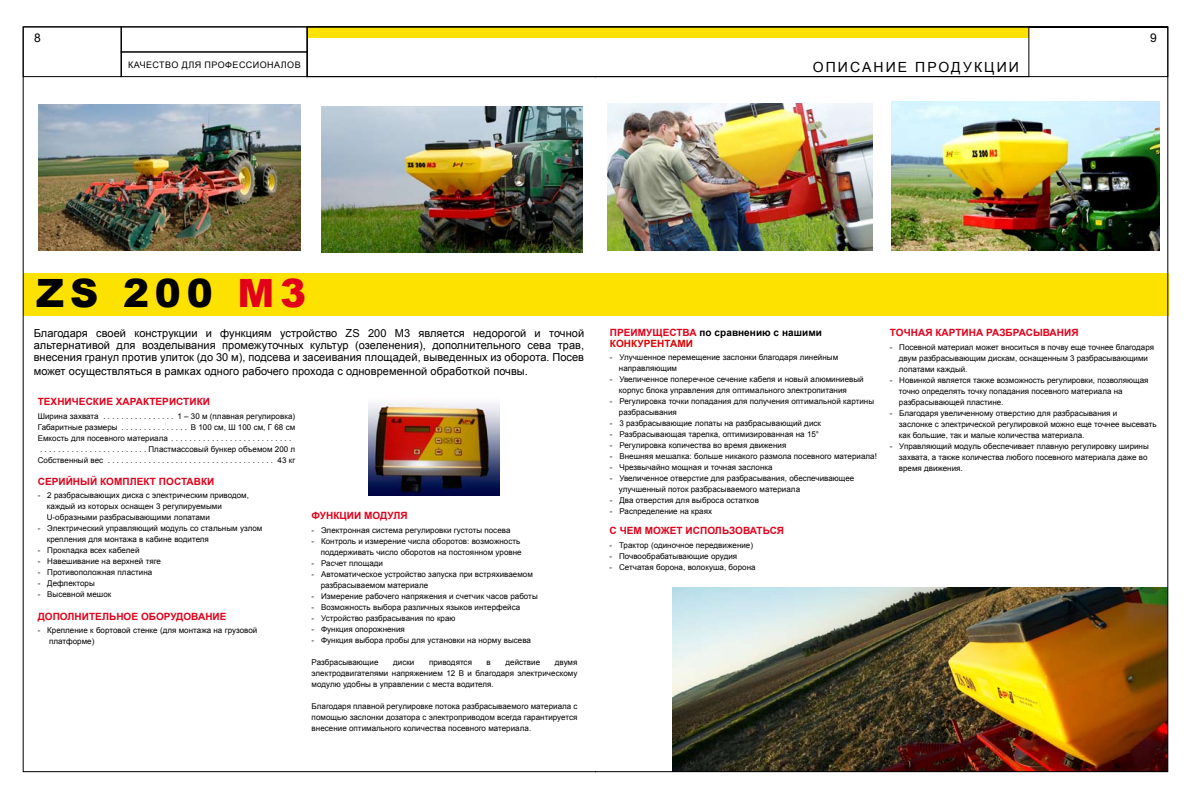
<style>
.page{position:relative;width:1191px;height:794px;background:#fff}
.page>*{position:absolute;margin:0;border:0;box-sizing:border-box;transform-origin:0 0}
.t1{font:900 39px "Arial";letter-spacing:.15em;color:#000}
.t2{font:14px "Arial";color:#000}
.t3{font:12px "Arial";color:#000}
.t4{font:11px/12px "Arial";letter-spacing:.005em;color:#000;text-align:justify}
.t5{font:700 10px "Arial";letter-spacing:.005em;color:#e2001a}
.t6{font:700 10px/11px "Arial";letter-spacing:.005em;color:#000}
.t7{font:9px "Arial";letter-spacing:.05em;color:#000}
.t8{font:8px/11px "Arial";letter-spacing:.005em;color:#000}
.s1{color:#e2001a}
.s2{color:#de0000}
</style>
<div class="page">
<img style="left:23px;top:77px;width:572px;height:695px">
<div style="left:23px;top:26px;width:99px;height:51px;border:1px solid #000"></div>
<div style="left:120px;top:26px;width:188px;height:26px;border:1px solid #000"></div>
<div style="left:120px;top:51px;width:188px;height:26px;border:1px solid #000"></div>
<img style="left:595px;top:77px;width:573px;height:695px">
<svg style="left:307px;top:26px;width:861px;height:51px"></svg>
<h3 class="t3" style="left:34px;top:30px;width:8px">8</h3>
<h3 class="t3" style="left:1150px;top:30px;width:8px">9</h3>
<p class="t7" style="left:128px;top:59px;width:174px">КАЧЕСТВО ДЛЯ ПРОФЕССИОНАЛОВ</p>
<h2 class="t2" style="left:812px;top:58px;width:26px">Описание</h2>
<h2 class="t2" style="left:915px;top:58px;width:12px">продук</h2>
<h2 class="t2" style="left:984px;top:58px;width:24px">ции</h2>
<h1 class="t1" style="left:36px;top:265px;width:271px">ZS 200 <span class="s1">M3</span></h1>
<p class="t4" style="left:34px;top:327px;width:552px">Благодаря своей конструкции и функциям устройство ZS 200 M3 является недорогой и точной альтернативой для возделывания промежуточных культур (озеленения), дополнительного сева трав, внесения гранул против улиток (до 30 м), подсева и засеивания площадей, выведенных из оборота. Посев</p>
<h3 class="t4" style="left:34px;top:365px;width:496px">может осуществляться в рамках одного рабочего прохода с одновременной обработкой почвы.</h3>
<p class="t5" style="left:38px;top:395px;width:174px">ТЕХНИЧЕСКИЕ ХАРАКТЕРИСТИКИ</p>
<p class="t8" style="left:38px;top:410px;width:67px">Ширина захвата .................</p>
<p class="t8" style="left:177px;top:410px;width:119px">1 – 30 м (плавная регулировка)</p>
<p class="t8" style="left:38px;top:421px;width:87px">Габаритные размеры ...............</p>
<p class="t8" style="left:191px;top:421px;width:106px">В 100 см, Ш 100 см, Г 68 см</p>
<p class="t8" style="left:38px;top:432px;width:259px">Емкость для посевного материала ...........................<br>. . . . . . . . . . . . . . . . . . . . . . . . Пластмассовый бункер объемом 200 л<br>Собственный вес .....................................</p>
<p class="t8" style="left:277px;top:454px;width:19px">43 кг</p>
<p class="t5" style="left:38px;top:474px;width:178px">СЕРИЙНЫЙ КОМПЛЕКТ ПОСТАВКИ</p>
<p class="t8" style="left:47px;top:490px;width:204px;text-indent:-9px">- 2 разбрасывающих диска с электрическим приводом, каждый из которых оснащен 3 регулируемыми<br>U-образными разбрасывающими лопатами</p>
<p class="t8" style="left:47px;top:523px;width:217px;text-indent:-9px">- Электрический управляющий модуль со стальным узлом крепления для монтажа в кабине водителя</p>
<p class="t8" style="left:38px;top:545px;width:103px">- Прокладка всех кабелей</p>
<p class="t8" style="left:38px;top:556px;width:125px">- Навешивание на верхней тяге</p>
<p class="t8" style="left:38px;top:567px;width:116px">- Противоположная пластина</p>
<p class="t8" style="left:38px;top:578px;width:59px">- Дефлекторы</p>
<p class="t8" style="left:38px;top:589px;width:75px">- Высевной мешок</p>
<p class="t5" style="left:38px;top:609px;width:190px">ДОПОЛНИТЕЛЬНОЕ ОБОРУДОВАНИЕ</p>
<p class="t8" style="left:49px;top:625px;width:210px;text-indent:-11px">- Крепление к бортовой стенке (для монтажа на грузовой платформе)</p>
<p class="t5" style="left:312px;top:509px;width:98px">ФУНКЦИИ МОДУЛЯ</p>
<p class="t8" style="left:312px;top:524px;width:200px">- Электронная система регулировки густоты посева</p>
<p class="t8" style="left:312px;top:535px;width:211px;text-align:right">- Контроль и измерение числа оборотов: возможность поддерживать число оборотов на постоянном уровне</p>
<p class="t8" style="left:312px;top:557px;width:73px">- Расчет площади</p>
<p class="t8" style="left:321px;top:568px;width:214px;text-indent:-9px">- Автоматическое устройство запуска при встряхиваемом разбрасываемом материале</p>
<p class="t8" style="left:312px;top:590px;width:228px">- Измерение рабочего напряжения и счетчик часов работы</p>
<p class="t8" style="left:312px;top:601px;width:210px">- Возможность выбора различных языков интерфейса</p>
<p class="t8" style="left:312px;top:612px;width:145px">- Устройство разбрасывания по краю</p>
<p class="t8" style="left:312px;top:623px;width:95px">- Функция опорожнения</p>
<p class="t8" style="left:312px;top:634px;width:221px">- Функция выбора пробы для установки на норму высева</p>
<p class="t8" style="left:312px;top:656px;width:68px">Разбрасывающие</p>
<p class="t8" style="left:393px;top:656px;width:23px">диски</p>
<p class="t8" style="left:429px;top:656px;width:44px">приводятся</p>
<p class="t8" style="left:486px;top:656px;width:6px">в</p>
<p class="t8" style="left:505px;top:656px;width:36px">действие</p>
<p class="t8" style="left:312px;top:656px;width:267px;text-align:justify;text-indent:243px">двумя электродвигателями напряжением 12 В и благодаря электрическому модулю удобны в управлении с места водителя.</p>
<p class="t8" style="left:312px;top:700px;width:267px;text-align:justify">Благодаря плавной регулировке потока разбрасываемого материала с помощью заслонки дозатора с электроприводом всегда гарантируется внесение оптимального количества посевного материала.</p>
<p class="t6" style="left:610px;top:327px;width:213px"><span class="s1">ПРЕИМУЩЕСТВА</span> по сравнению с нашими<br><span class="s2">КОНКУРЕНТАМИ</span></p>
<p class="t8" style="left:619px;top:352px;width:221px;text-indent:-9px">- Улучшенное перемещение заслонки благодаря линейным направляющим</p>
<p class="t8" style="left:619px;top:374px;width:246px;text-indent:-9px">- Увеличенное поперечное сечение кабеля и новый алюминиевый корпус блока управления для оптимального электропитания</p>
<p class="t8" style="left:619px;top:396px;width:257px;text-indent:-9px">- Регулировка точки попадания для получения оптимальной картины разбрасывания</p>
<p class="t8" style="left:610px;top:418px;width:213px">- 3 разбрасывающие лопаты на разбрасывающий диск</p>
<p class="t8" style="left:610px;top:429px;width:211px">- Разбрасывающая тарелка, оптимизированная на 15°</p>
<p class="t8" style="left:610px;top:440px;width:178px">- Регулировка количества во время движения</p>
<p class="t8" style="left:610px;top:451px;width:268px">- Внешняя мешалка: больше никакого размола посевного материала!</p>
<p class="t8" style="left:610px;top:462px;width:164px">- Чрезвычайно мощная и точная заслонка</p>
<p class="t8" style="left:619px;top:473px;width:237px;text-indent:-9px">- Увеличенное отверстие для разбрасывания, обеспечивающее улучшенный поток разбрасываемого материала</p>
<p class="t8" style="left:610px;top:495px;width:151px">- Два отверстия для выброса остатков</p>
<p class="t8" style="left:610px;top:506px;width:104px">- Распределение на краях</p>
<p class="t5" style="left:609px;top:524px;width:176px">С ЧЕМ МОЖЕТ ИСПОЛЬЗОВАТЬСЯ</p>
<p class="t8" style="left:609px;top:540px;width:145px">- Трактор (одиночное передвижение)</p>
<p class="t8" style="left:609px;top:551px;width:129px">- Почвообрабатывающие орудия</p>
<p class="t8" style="left:609px;top:562px;width:147px">- Сетчатая борона, волокуша, борона</p>
<p class="t5" style="left:890px;top:326px;width:190px">ТОЧНАЯ КАРТИНА РАЗБРАСЫВАНИЯ</p>
<p class="t8" style="left:899px;top:342px;width:257px;text-indent:-9px">- Посевной материал может вноситься в почву еще точнее благодаря двум разбрасывающим дискам, оснащенным 3 разбрасывающими лопатами каждый.</p>
<p class="t8" style="left:899px;top:375px;width:251px;text-indent:-9px">- Новинкой является также возможность регулировки, позволяющая точно определять точку попадания посевного материала на разбрасывающей пластине.</p>
<p class="t8" style="left:899px;top:408px;width:259px;text-indent:-9px">- Благодаря увеличенному отверстию для разбрасывания и<br>заслонке с электрической регулировкой можно еще точнее высевать как большие, так и малые количества материала.</p>
<p class="t8" style="left:899px;top:441px;width:251px;text-indent:-9px">- Управляющий модуль обеспечивает плавную регулировку ширины захвата, а также количества любого посевного материала даже во время движения.</p>
</div>
